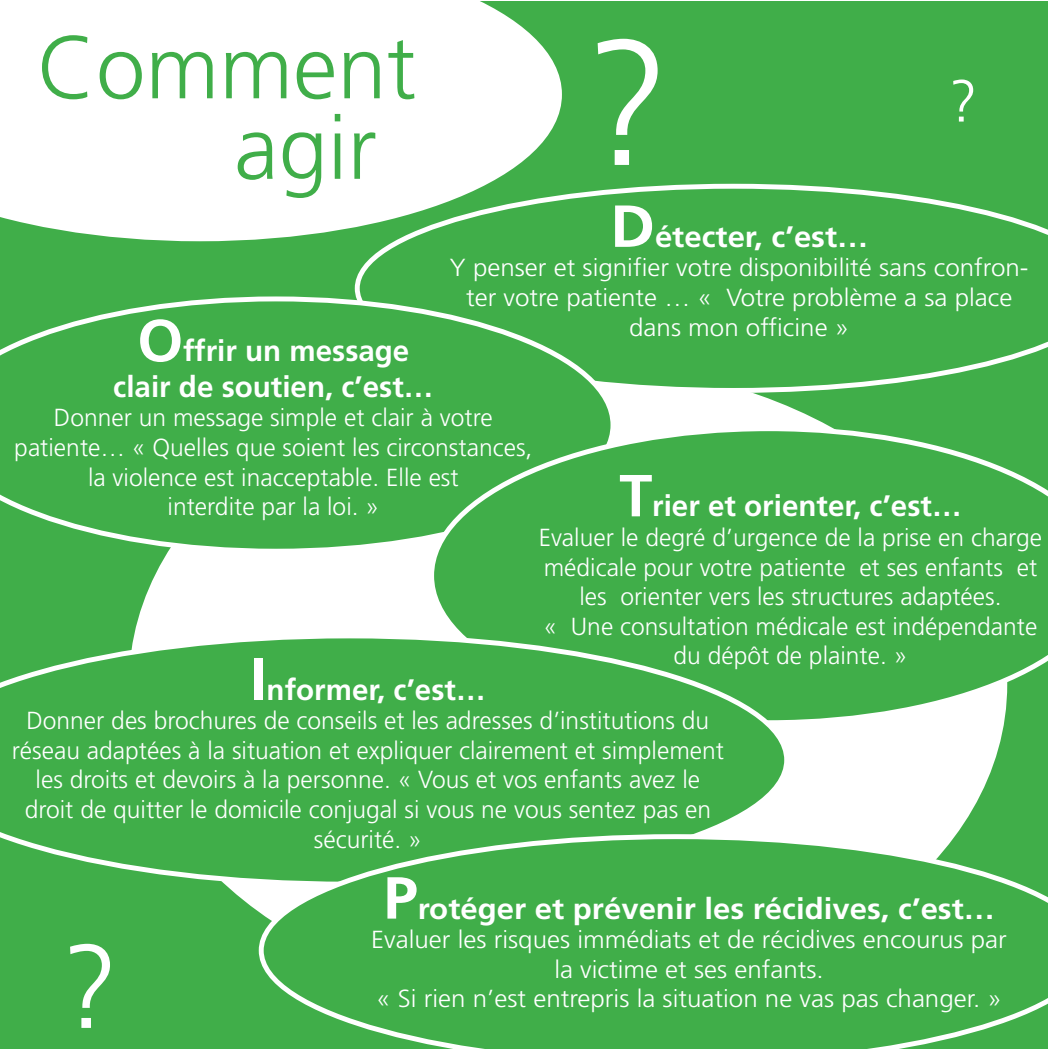
<style>
.page{position:relative;width:1049px;height:1049px;background:#fff}
.page>*{position:absolute;margin:0;border:0;box-sizing:border-box;transform-origin:0 0}
.t1{font:300 118.5px "Frutiger";color:#fff}
.t2{font:300 88.75px/80.5px "Frutiger";color:#40ae49}
.t3{font:300 59.25px "Frutiger";color:#fff}
.t4{font:700 29.5px/35.5px "Frutiger";color:#fff;text-align:center}
.t5{font:700 29.5px "Frutiger";color:#fff;scale:1.05 1}
.t6{font:300 24.75px/29.5px "Frutiger";color:#fff;text-align:center}
.t7{font:300 24.75px/29.5px "Frutiger";color:#fff;text-align:center;scale:1.05 1}
.s1{font-size:59.25px}
</style>
<div class="page">
<div style="left:0;top:1px;width:1048px;height:1048px;background:#40ae49"></div>
<div style="left:0;top:1px;width:562px;height:240px;background:#fff"></div>
<div style="left:131px;top:366px;width:874px;height:636px;background:#fff;border-radius:50%"></div>
<svg style="left:355px;top:184px;width:693px;height:209px"></svg>
<svg style="left:0;top:296px;width:615px;height:258px"></svg>
<div style="left:429px;top:426px;width:619px;height:299px;background:#40ae49"></div>
<div style="left:0;top:633px;width:789px;height:253px;background:#40ae49"></div>
<div style="left:259px;top:834px;width:789px;height:215px;background:#40ae49"></div>
<h2 class="t2" style="left:234px;top:27px;width:438px;text-indent:-197px">Comment<br>agir <sup>?</sup></h2>
<h3 class="t3" style="left:948px;top:68px;width:31px">?</h3>
<p class="t5" style="left:610px;top:219px;width:247px"><span class="s1">D</span>étecter, c’est…</p>
<p class="t7" style="left:450px;top:253px;width:552px">Y penser et signifier votre disponibilité sans confron&shy;ter votre patiente … « Votre problème a sa place dans mon officine »</p>
<p class="t4" style="left:113px;top:333px;width:322px"><span class="s1">O</span>ffrir un message clair de soutien, c’est…</p>
<p class="t6" style="left:14px;top:403px;width:520px">Donner un message simple et clair à votre patiente… « Quelles que soient les circonstances, la violence est inacceptable. Elle est<br>interdite par la loi. »</p>
<p class="t4" style="left:619px;top:488px;width:344px"><span class="s1">T</span>rier et orienter, c’est…</p>
<p class="t6" style="left:539px;top:523px;width:505px">Evaluer le degré d’urgence de la prise en charge médicale pour votre patiente et ses enfants et les orienter vers les structures adaptées.<br>« Une consultation médicale est indépendante du dépôt de plainte. »</p>
<p class="t4" style="left:250px;top:671px;width:237px"><span class="s1">I</span>nformer, c’est…</p>
<p class="t6" style="left:12px;top:706px;width:714px">Donner des brochures de conseils et les adresses d’institutions du réseau adaptées à la situation et expliquer clairement et simplement les droits et devoirs à la personne. « Vous et vos enfants avez le droit de quitter le domicile conjugal si vous ne vous sentez pas en sécurité. »</p>
<h1 class="t1" style="left:60px;top:920px;width:61px">?</h1>
<p class="t5" style="left:383px;top:891px;width:584px"><span class="s1">P</span>rotéger et prévenir les récidives, c’est…</p>
<p class="t7" style="left:371px;top:925px;width:607px">Evaluer les risques immédiats et de récidives encourus par la victime et ses enfants.<br>« Si rien n’est entrepris la situation ne vas pas changer. »</p>
</div>
